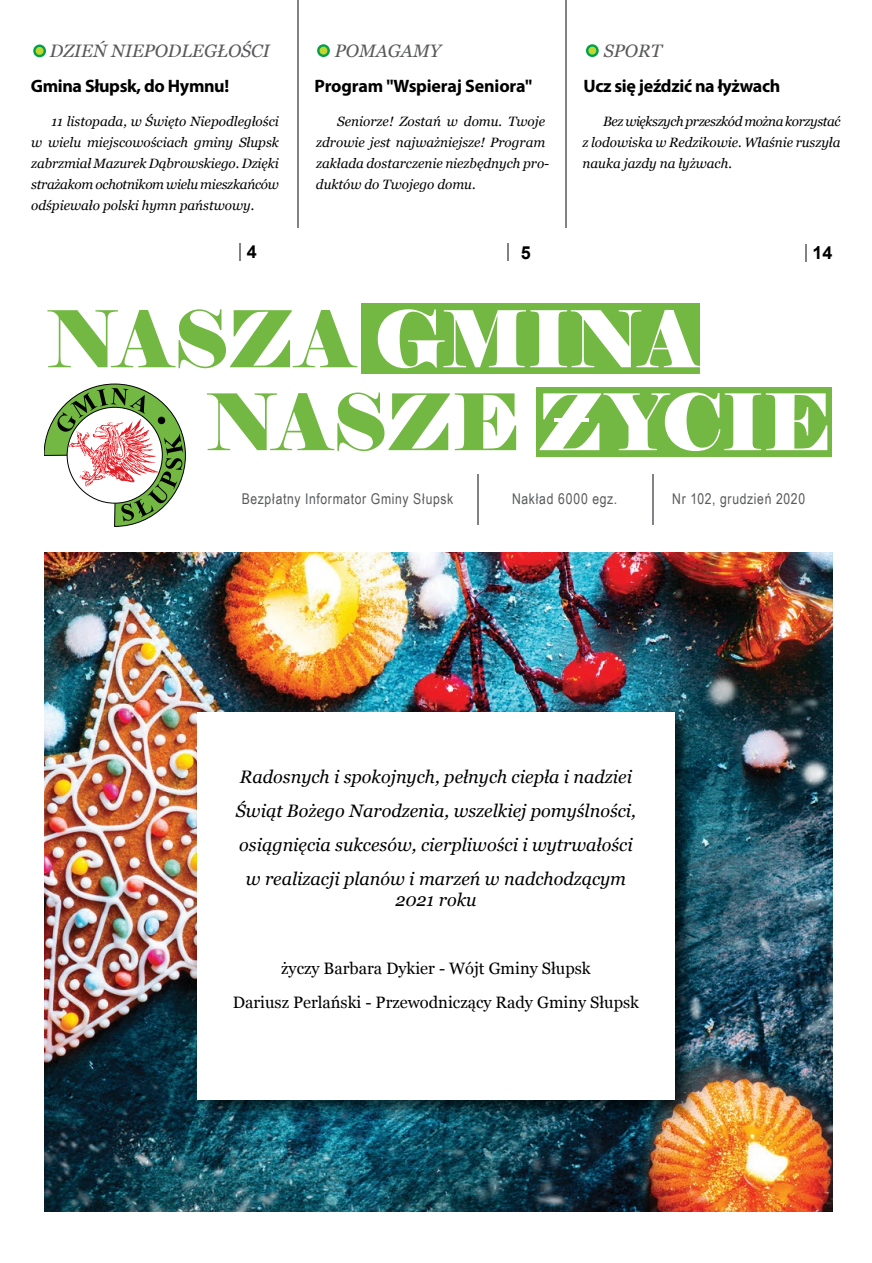
<style>
.page{position:relative;width:872px;height:1263px;background:#fff}
.page>*{position:absolute;margin:0;border:0;box-sizing:border-box;transform-origin:0 0}
.t1{font:italic 18px/33.8px "Georgia";color:#000;text-align:center}
.t2{font:700 18px "Myriad Pro";letter-spacing:-.02em;color:#000}
.t3{font:italic 18px "Georgia";color:#58595b}
.t4{font:700 18px "Arial";color:#000}
.t5{font:16.5px/33.8px "Georgia";color:#000;text-align:center}
.t6{font:14.85px "Arial Narrow";letter-spacing:.045em;color:#58595b}
.t7{font:italic 13.5px/21px "Georgia";color:#000;text-align:justify}
</style>
<div class="page">
<div style="left:536px;top:387px;width:296px;height:70px;background:#74b844"></div>
<div style="left:361px;top:304px;width:339px;height:70px;background:#74b844"></div>
<svg style="left:47px;top:309px;width:310px;height:59px"></svg>
<svg style="left:378px;top:309px;width:322px;height:59px"></svg>
<svg style="left:207px;top:393px;width:309px;height:58px"></svg>
<svg style="left:539px;top:393px;width:288px;height:58px"></svg>
<hr style="left:554px;top:419px;width:34px;height:3px;background:#fff">
<hr style="left:652px;top:474px;width:1px;height:51px;background:#808285">
<hr style="left:477px;top:474px;width:1px;height:51px;background:#808285">
<svg style="left:44px;top:383px;width:142px;height:144px"></svg>
<hr style="left:297px;top:0;width:2px;height:227px;background:#808285">
<hr style="left:565px;top:0;width:2px;height:227px;background:#808285">
<svg style="left:317px;top:44px;width:13px;height:13px"></svg>
<svg style="left:586px;top:44px;width:12px;height:13px"></svg>
<svg style="left:240px;top:244px;width:1px;height:17px"></svg>
<svg style="left:805px;top:244px;width:1px;height:17px"></svg>
<svg style="left:508px;top:243px;width:1px;height:18px"></svg>
<svg style="left:33px;top:45px;width:13px;height:12px"></svg>
<img style="left:44px;top:553px;width:788px;height:659px">
<div style="left:192px;top:707px;width:505px;height:415px;background:#000;opacity:.75"></div>
<div style="left:197px;top:712px;width:477px;height:387px;background:#fff"></div>
<h1 class="t3" style="left:50px;top:38px;width:221px">DZIEŃ NIEPODLEGŁOŚCI</h1>
<h1 class="t3" style="left:335px;top:38px;width:107px">POMAGAMY</h1>
<h1 class="t3" style="left:604px;top:38px;width:59px">SPORT</h1>
<h1 class="t2" style="left:31px;top:74px;width:200px">Gmina Słupsk, do Hymnu!</h1>
<h1 class="t2" style="left:315px;top:74px;width:219px">Program "Wspieraj Seniora"</h1>
<h1 class="t2" style="left:583px;top:74px;width:198px">Ucz się jeździć na łyżwach</h1>
<p class="t7" style="left:31px;top:110px;width:249px;text-indent:20px">11 listopada, w Święto Niepodległości w wielu miejscowościach gminy Słupsk zabrzmiał Mazurek Dąbrowskiego. Dzięki strażakom ochotnikom wielu mieszkańców odśpiewało polski hymn państwowy.</p>
<p class="t7" style="left:316px;top:110px;width:235px;text-align:left;text-indent:21px">Seniorze! Zostań w domu. Twoje zdrowie jest najważniejsze! Program zakłada dostarczenie niezbędnych pro&shy;duktów do Twojego domu.</p>
<p class="t7" style="left:582px;top:110px;width:259px;text-indent:21px">Bez większych przeszkód można korzystać z lodowiska w Redzikowie. Właśnie ruszyła nauka jazdy na łyżwach.</p>
<h1 class="t4" style="left:247px;top:240px;width:12px">4</h1>
<h1 class="t4" style="left:521px;top:241px;width:12px">5</h1>
<h1 class="t4" style="left:812px;top:241px;width:22px">14</h1>
<p class="t6" style="left:242px;top:488px;width:213px">Bezpłatny Informator Gminy Słupsk</p>
<p class="t6" style="left:512px;top:488px;width:107px">Nakład 6000 egz.</p>
<p class="t6" style="left:672px;top:488px;width:134px">Nr 102, grudzień 2020</p>
<h1 class="t1" style="left:236px;top:759px;width:402px">Radosnych i spokojnych, pełnych ciepła i nadziei Świąt Bożego Narodzenia, wszelkiej pomyślności, osiągnięcia sukcesów, cierpliwości i wytrwałości w realizacji planów i marzeń w nadchodzącym</h1>
<h1 class="t1" style="left:395px;top:882px;width:83px">2021 roku</h1>
<p class="t5" style="left:233px;top:950px;width:408px">życzy Barbara Dykier - Wójt Gminy Słupsk<br>Dariusz Perlański - Przewodniczący Rady Gminy Słupsk</p>
</div>
